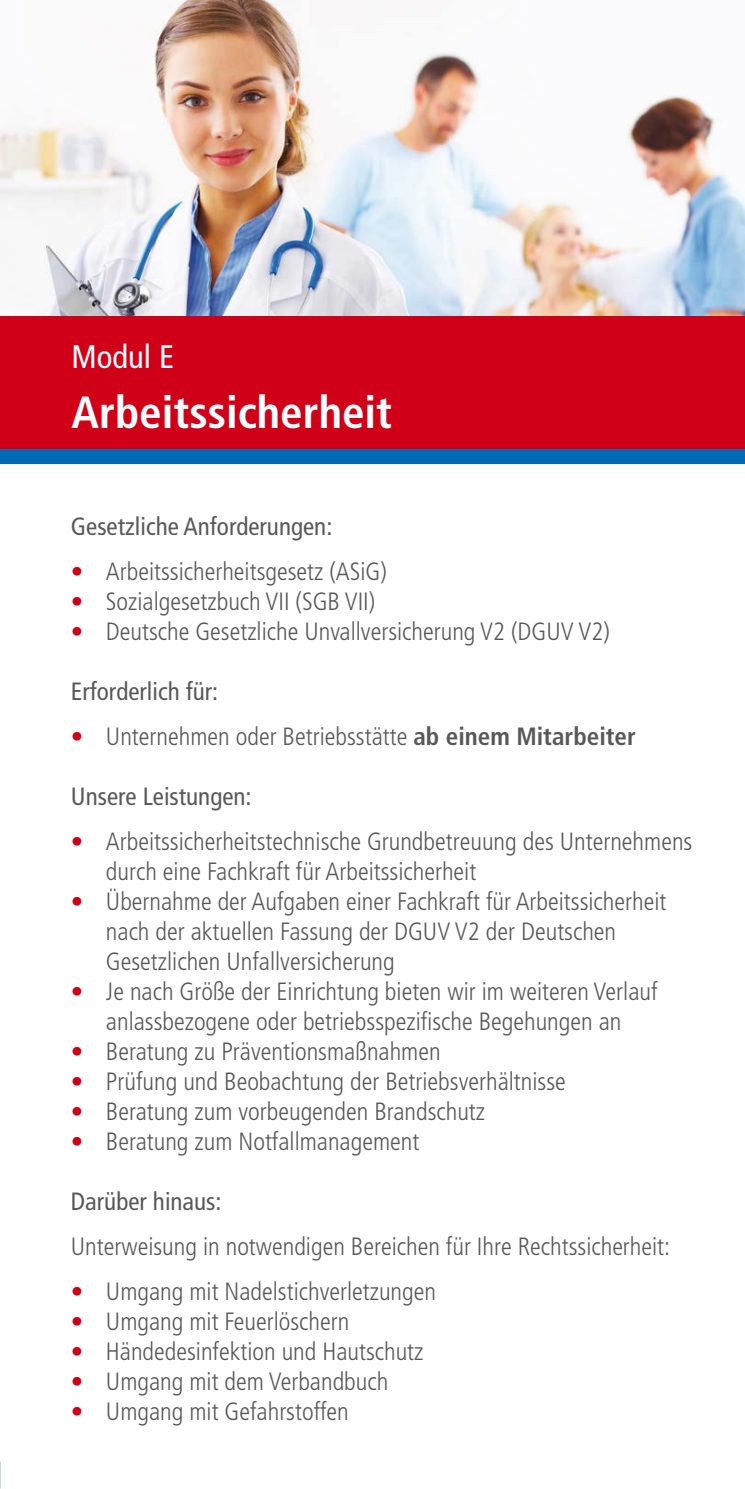
<style>
.page{position:relative;width:745px;height:1489px;background:#fff}
.page>*{position:absolute;margin:0;border:0;box-sizing:border-box;transform-origin:0 0}
.t1{font:700 condensed 45px "Frutiger";color:#fff}
.t2{font:condensed 32.5px "Frutiger";color:#fff}
.t3{font:300 condensed 25px/30px "Frutiger";color:#58585a}
.t4{font:condensed 25px "Frutiger";color:#58585a}
.s1{color:#d10019}
.s2{font-weight:700}
</style>
<div class="page">
<div style="left:1px;top:448px;width:743px;height:16px;background:#006ab3"></div>
<div style="left:0;top:315px;width:744px;height:134px;background:#d10019"></div>
<img style="left:0;top:0;width:744px;height:315px">
<img style="left:0;top:1284px;width:1px;height:190px">
<h2 class="t2" style="left:72px;top:337px;width:104px">Modul E</h2>
<h1 class="t1" style="left:72px;top:385px;width:322px">Arbeitssicherheit</h1>
<p class="t4" style="left:71px;top:511px;width:263px">Gesetzliche Anforderungen:</p>
<p class="t3" style="left:71px;top:556px;width:317px"><span class="s1">•</span> Arbeitssicherheitsgesetz (ASiG)</p>
<p class="t3" style="left:71px;top:586px;width:305px"><span class="s1">•</span> Sozialgesetzbuch VII (SGB VII)</p>
<p class="t3" style="left:71px;top:616px;width:540px"><span class="s1">•</span> Deutsche Gesetzliche Unvallversicherung V2 (DGUV V2)</p>
<p class="t4" style="left:71px;top:676px;width:149px">Erforderlich für:</p>
<p class="t3" style="left:71px;top:721px;width:566px"><span class="s1">•</span> Unternehmen oder Betriebsstätte <span class="s2">ab einem Mitarbeiter</span></p>
<p class="t4" style="left:71px;top:781px;width:182px">Unsere Leistungen:</p>
<p class="t3" style="left:106px;top:826px;width:587px;text-indent:-35px"><span class="s1">•</span> Arbeitssicherheitstechnische Grundbetreuung des Unternehmens durch eine Fachkraft für Arbeitssicherheit</p>
<p class="t3" style="left:106px;top:886px;width:561px;text-indent:-35px"><span class="s1">•</span> Übernahme der Aufgaben einer Fachkraft für Arbeitssicherheit nach der aktuellen Fassung der DGUV V2 der Deutschen<br>Gesetzlichen Unfallversicherung</p>
<p class="t3" style="left:71px;top:976px;width:587px;text-align:center"><span class="s1">•</span> Je nach Größe der Einrichtung bieten wir im weiteren Verlauf anlassbezogene oder betriebsspezifische Begehungen an</p>
<p class="t3" style="left:71px;top:1036px;width:371px"><span class="s1">•</span> Beratung zu Präventionsmaßnahmen</p>
<p class="t3" style="left:71px;top:1066px;width:496px"><span class="s1">•</span> Prüfung und Beobachtung der Betriebsverhältnisse</p>
<p class="t3" style="left:71px;top:1096px;width:415px"><span class="s1">•</span> Beratung zum vorbeugenden Brandschutz</p>
<p class="t3" style="left:71px;top:1126px;width:350px"><span class="s1">•</span> Beratung zum Notfallmanagement</p>
<p class="t4" style="left:71px;top:1186px;width:152px">Darüber hinaus:</p>
<p class="t3" style="left:71px;top:1231px;width:600px">Unterweisung in notwendigen Bereichen für Ihre Rechtssicherheit:</p>
<p class="t3" style="left:71px;top:1276px;width:366px"><span class="s1">•</span> Umgang mit Nadelstichverletzungen</p>
<p class="t3" style="left:71px;top:1306px;width:280px"><span class="s1">•</span> Umgang mit Feuerlöschern</p>
<p class="t3" style="left:71px;top:1336px;width:354px"><span class="s1">•</span> Händedesinfektion und Hautschutz</p>
<p class="t3" style="left:71px;top:1366px;width:318px"><span class="s1">•</span> Umgang mit dem Verbandbuch</p>
<p class="t3" style="left:71px;top:1396px;width:279px"><span class="s1">•</span> Umgang mit Gefahrstoffen</p>
</div>
